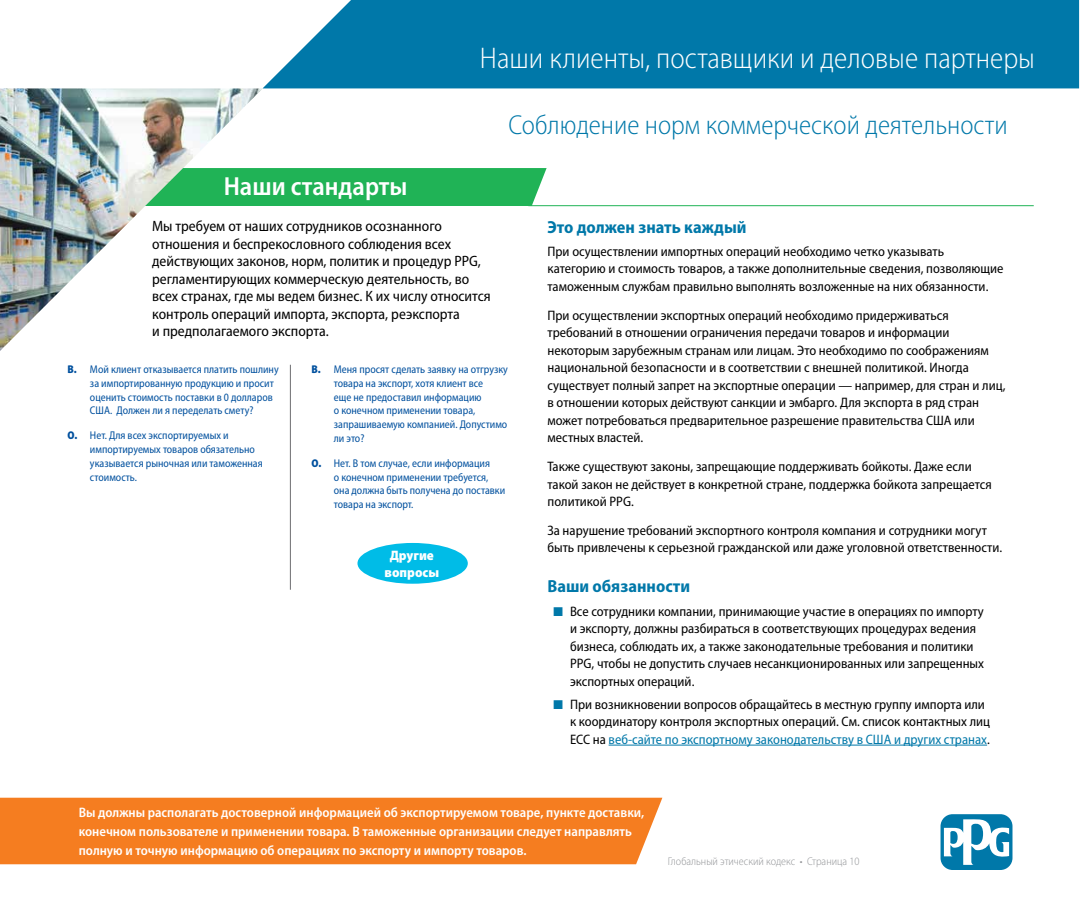
<style>
.page{position:relative;width:1080px;height:900px;background:#fff}
.page>*{position:absolute;margin:0;border:0;box-sizing:border-box;transform-origin:0 0}
.t1{font:300 semi-condensed 30px "Myriad Pro";color:#fff}
.t2{font:300 semi-condensed 27.5px "Myriad Pro";color:#0078a9}
.t3{font:600 semi-condensed 26.25px "Myriad Pro";color:#fff}
.t4{font:700 semi-condensed 17.5px "Myriad Pro";color:#0078a9}
.t5{font:semi-condensed 15px/17.5px "Myriad Pro";color:#000}
.t6{font:semi-condensed 13.75px/17.5px "Myriad Pro";color:#000}
.t7{font:600 semi-condensed 13.75px/18.8px "Myriad Pro";color:#fff}
.t8{font:900 semi-condensed 13.75px/17.5px "Myriad Pro";color:#fff;text-align:center}
.t9{font:semi-condensed 11.25px/13.8px "Myriad Pro";color:#00509e;scale:.96 1}
.t10{font:300 semi-condensed 11.25px "Myriad Pro";color:#939598}
.s1{font-weight:900}
.s2{font-family:"Suisse Intl";font-stretch:normal;font-size:16.25px;color:#0078a9}
.s3{color:#0078a9}
</style>
<div class="page">
<div style="left:263px;top:168px;width:284px;height:38px;background:#20b356"></div>
<hr style="left:528px;top:205px;width:506px;height:1px;background:#20b356">
<div style="left:0;top:798px;width:662px;height:66px;background:#f57d20"></div>
<div style="left:263px;top:0;width:816px;height:88px;background:#0078a9"></div>
<img style="left:0;top:88px;width:263px;height:263px">
<hr style="left:609px;top:745px;width:378px;height:1px;background:#0078a9">
<hr style="left:290px;top:365px;width:1px;height:225px;background:#6d6e71">
<div style="left:357px;top:543px;width:111px;height:41px;background:#00bce7;border-radius:50%"></div>
<div style="left:941px;top:814px;width:71px;height:56px;background:#0078a9;border-radius:12px"></div>
<svg style="left:944px;top:819px;width:65px;height:46px"></svg>
<h1 class="t1" style="left:480px;top:42px;width:557px">Наши клиенты, поставщики и деловые партнеры</h1>
<h3 class="t3" style="left:224px;top:172px;width:185px">Наши стандарты</h3>
<h2 class="t2" style="left:508px;top:110px;width:501px">Соблюдение норм коммерческой деятельности</h2>
<p class="t5" style="left:152px;top:218px;width:340px">Мы требуем от наших сотрудников осознанного отношения и беспрекословного соблюдения всех действующих законов, норм, политик и процедур PPG, регламентирующих коммерческую деятельность, во всех странах, где мы ведем бизнес. К их числу относится контроль операций импорта, экспорта, реэкспорта<br>и предполагаемого экспорта.</p>
<p class="t9" style="left:90px;top:363px;width:198px;text-indent:-22px"><span class="s1">В.</span> Мой клиент отказывается платить пошлину за импортированную продукцию и просит оценить стоимость поставки в 0 долларов США. Должен ли я переделать смету?</p>
<p class="t9" style="left:90px;top:429px;width:181px;text-indent:-22px"><span class="s1">О.</span> Нет. Для всех экспортируемых и импортируемых товаров обязательно указывается рыночная или таможенная стоимость.</p>
<p class="t9" style="left:334px;top:363px;width:183px;text-indent:-22px"><span class="s1">В.</span> Меня просят сделать заявку на отгрузку товара на экспорт, хотя клиент все<br>еще не предоставил информацию<br>о конечном применении товара, запрашиваемую компанией. Допустимо ли это?</p>
<p class="t9" style="left:334px;top:457px;width:180px;text-indent:-22px"><span class="s1">О.</span> Нет. В том случае, если информация<br>о конечном применении требуется, она должна быть получена до поставки товара на экспорт.</p>
<p class="t8" style="left:385px;top:547px;width:56px">Другие вопросы</p>
<p class="t4" style="left:548px;top:217px;width:201px">Это должен знать каждый</p>
<p class="t6" style="left:548px;top:243px;width:458px">При осуществлении импортных операций необходимо четко указывать категорию и стоимость товаров, а также дополнительные сведения, позволяющие таможенным службам правильно выполнять возложенные на них обязанности.</p>
<p class="t6" style="left:548px;top:307px;width:459px">При осуществлении экспортных операций необходимо придерживаться требований в отношении ограничения передачи товаров и информации некоторым зарубежным странам или лицам. Это необходимо по соображениям национальной безопасности и в соответствии с внешней политикой. Иногда существует полный запрет на экспортные операции — например, для стран и лиц, в отношении которых действуют санкции и эмбарго. Для экспорта в ряд стран может потребоваться предварительное разрешение правительства США или местных властей.</p>
<p class="t6" style="left:548px;top:458px;width:446px">Также существуют законы, запрещающие поддерживать бойкоты. Даже если такой закон не действует в конкретной стране, поддержка бойкота запрещается политикой PPG.</p>
<p class="t6" style="left:548px;top:522px;width:456px">За нарушение требований экспортного контроля компания и сотрудники могут быть привлечены к серьезной гражданской или даже уголовной ответственности.</p>
<p class="t4" style="left:548px;top:577px;width:144px">Ваши обязанности</p>
<p class="t6" style="left:570px;top:603px;width:416px;text-indent:-17px"><span class="s2">■</span> Все сотрудники компании, принимающие участие в операциях по импорту и экспорту, должны разбираться в соответствующих процедурах ведения бизнеса, соблюдать их, а также законодательные требования и политики PPG, чтобы не допустить случаев несанкционированных или запрещенных экспортных операций.</p>
<p class="t6" style="left:570px;top:696px;width:422px;text-indent:-17px"><span class="s2">■</span> При возникновении вопросов обращайтесь в местную группу импорта или к координатору контроля экспортных операций. См. список контактных лиц<br>ECC на <span class="s3">веб-сайте по экспортному законодательству в США и других странах</span>.</p>
<p class="t7" style="left:79px;top:804px;width:567px">Вы должны располагать достоверной информацией об экспортируемом товаре, пункте доставки, конечном пользователе и применении товара. В таможенные организации следует направлять полную и точную информацию об операциях по экспорту и импорту товаров.</p>
<p class="t10" style="left:668px;top:855px;width:193px">Глобальный этический кодекс • Страница 10</p>
</div>
